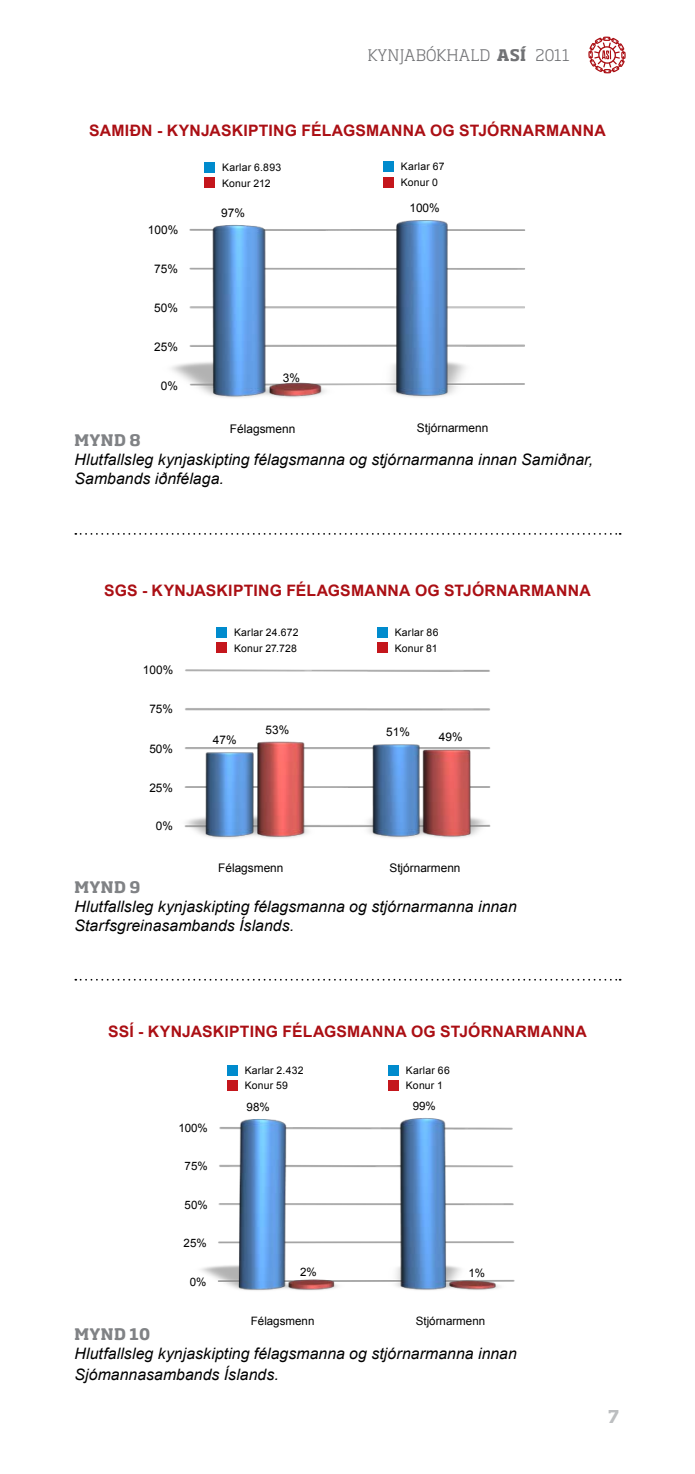
<style>
.page{position:relative;width:695px;height:1474px;background:#fff}
.page>*{position:absolute;margin:0;border:0;box-sizing:border-box;transform-origin:0 0}
.t1{font:700 17.5px "Soho Pro";color:#bcbec0}
.t2{font:italic 15.75px/19.2px "Arial";letter-spacing:.005em;color:#000}
.t3{font:700 15.75px "Arial";letter-spacing:.015em;color:#ab0f14}
.t4{font:300 15.75px "Soho Pro";letter-spacing:.015em;color:#717275}
.t5{font:700 15.75px "Soho Pro";letter-spacing:.025em;color:#808285}
.t6{font:11.9px "Arial";color:#000}
.t7{font:11.55px "Arial";color:#000}
.t8{font:10.33px/15.9px "Arial";letter-spacing:.02em;color:#000}
.s1{font-weight:700}
</style>
<div class="page">
<svg style="left:588px;top:37px;width:37px;height:36px"></svg>
<img style="left:171px;top:220px;width:355px;height:178px">
<img style="left:201px;top:1118px;width:314px;height:173px">
<img style="left:184px;top:648px;width:307px;height:190px">
<svg style="left:75px;top:533px;width:545px;height:2px"></svg>
<svg style="left:75px;top:978px;width:545px;height:2px"></svg>
<div style="left:205px;top:177px;width:10px;height:10px;background:#c4161c"></div>
<div style="left:205px;top:162px;width:10px;height:10px;background:#008bcd"></div>
<div style="left:383px;top:177px;width:10px;height:10px;background:#c4161c"></div>
<div style="left:383px;top:162px;width:10px;height:10px;background:#008bcd"></div>
<div style="left:216px;top:642px;width:11px;height:10px;background:#c4161c"></div>
<div style="left:216px;top:627px;width:11px;height:10px;background:#008bcd"></div>
<div style="left:377px;top:642px;width:10px;height:10px;background:#c4161c"></div>
<div style="left:377px;top:627px;width:10px;height:10px;background:#008bcd"></div>
<div style="left:227px;top:1080px;width:10px;height:10px;background:#c4161c"></div>
<div style="left:227px;top:1065px;width:10px;height:10px;background:#008bcd"></div>
<div style="left:388px;top:1080px;width:10px;height:10px;background:#c4161c"></div>
<div style="left:388px;top:1065px;width:10px;height:10px;background:#008bcd"></div>
<p class="t4" style="left:368px;top:43px;width:203px">KYNJABÓKHALD <span class="s1">ASÍ</span> 2011</p>
<p class="t3" style="left:89px;top:120px;width:518px">SAMIÐN - KYNJASKIPTING FÉLAGSMANNA OG STJÓRNARMANNA</p>
<p class="t8" style="left:222px;top:159px;width:61px">Karlar 6.893<br>Konur 212</p>
<p class="t8" style="left:401px;top:159px;width:45px">Karlar 67<br>Konur 0</p>
<p class="t6" style="left:148px;top:222px;width:32px">100%</p>
<p class="t6" style="left:154px;top:261px;width:25px">75%</p>
<p class="t6" style="left:154px;top:300px;width:25px">50%</p>
<p class="t6" style="left:154px;top:339px;width:25px">25%</p>
<p class="t6" style="left:161px;top:378px;width:19px">0%</p>
<p class="t6" style="left:221px;top:205px;width:25px">97%</p>
<p class="t6" style="left:283px;top:370px;width:19px">3%</p>
<p class="t6" style="left:409px;top:200px;width:32px">100%</p>
<p class="t6" style="left:230px;top:421px;width:67px">Félagsmenn</p>
<p class="t6" style="left:417px;top:420px;width:73px">Stjórnarmenn</p>
<p class="t5" style="left:74px;top:428px;width:68px">MYND 8</p>
<p class="t2" style="left:74px;top:450px;width:520px">Hlutfallsleg kynjaskipting félagsmanna og stjórnarmanna innan Samiðnar,<br>Sambands iðnfélaga.</p>
<p class="t3" style="left:104px;top:580px;width:488px">SGS - KYNJASKIPTING FÉLAGSMANNA OG STJÓRNARMANNA</p>
<p class="t6" style="left:143px;top:662px;width:32px">100%</p>
<p class="t6" style="left:149px;top:701px;width:25px">75%</p>
<p class="t6" style="left:149px;top:741px;width:25px">50%</p>
<p class="t6" style="left:149px;top:779px;width:25px">25%</p>
<p class="t6" style="left:156px;top:818px;width:19px">0%</p>
<p class="t8" style="left:234px;top:624px;width:66px">Karlar 24.672<br>Konur 27.728</p>
<p class="t8" style="left:394px;top:624px;width:45px">Karlar 86<br>Konur 81</p>
<p class="t6" style="left:213px;top:732px;width:25px">47%</p>
<p class="t6" style="left:265px;top:721px;width:25px">53%</p>
<p class="t6" style="left:386px;top:723px;width:25px">51%</p>
<p class="t6" style="left:439px;top:729px;width:25px">49%</p>
<p class="t6" style="left:218px;top:860px;width:67px">Félagsmenn</p>
<p class="t6" style="left:389px;top:860px;width:73px">Stjórnarmenn</p>
<p class="t5" style="left:74px;top:875px;width:67px">MYND 9</p>
<p class="t2" style="left:74px;top:897px;width:444px">Hlutfallsleg kynjaskipting félagsmanna og stjórnarmanna innan<br>Starfsgreinasambands Íslands.</p>
<p class="t3" style="left:108px;top:1020px;width:480px">SSÍ - KYNJASKIPTING FÉLAGSMANNA OG STJÓRNARMANNA</p>
<p class="t8" style="left:245px;top:1062px;width:60px">Karlar 2.432<br>Konur 59</p>
<p class="t8" style="left:406px;top:1062px;width:45px">Karlar 66<br>Konur 1</p>
<p class="t7" style="left:178px;top:1120px;width:31px">100%</p>
<p class="t7" style="left:185px;top:1158px;width:25px">75%</p>
<p class="t7" style="left:185px;top:1197px;width:25px">50%</p>
<p class="t7" style="left:183px;top:1235px;width:25px">25%</p>
<p class="t7" style="left:246px;top:1099px;width:25px">98%</p>
<p class="t7" style="left:412px;top:1098px;width:25px">99%</p>
<p class="t7" style="left:300px;top:1264px;width:18px">2%</p>
<p class="t7" style="left:468px;top:1265px;width:18px">1%</p>
<p class="t7" style="left:251px;top:1312px;width:65px">Félagsmenn</p>
<p class="t7" style="left:416px;top:1312px;width:71px">Stjórnarmenn</p>
<p class="t7" style="left:190px;top:1274px;width:18px">0%</p>
<p class="t5" style="left:74px;top:1322px;width:77px">MYND 10</p>
<p class="t2" style="left:74px;top:1342px;width:444px;line-height:21px">Hlutfallsleg kynjaskipting félagsmanna og stjórnarmanna innan<br>Sjómannasambands Íslands.</p>
<p class="t1" style="left:607px;top:1403px;width:13px">7</p>
</div>
